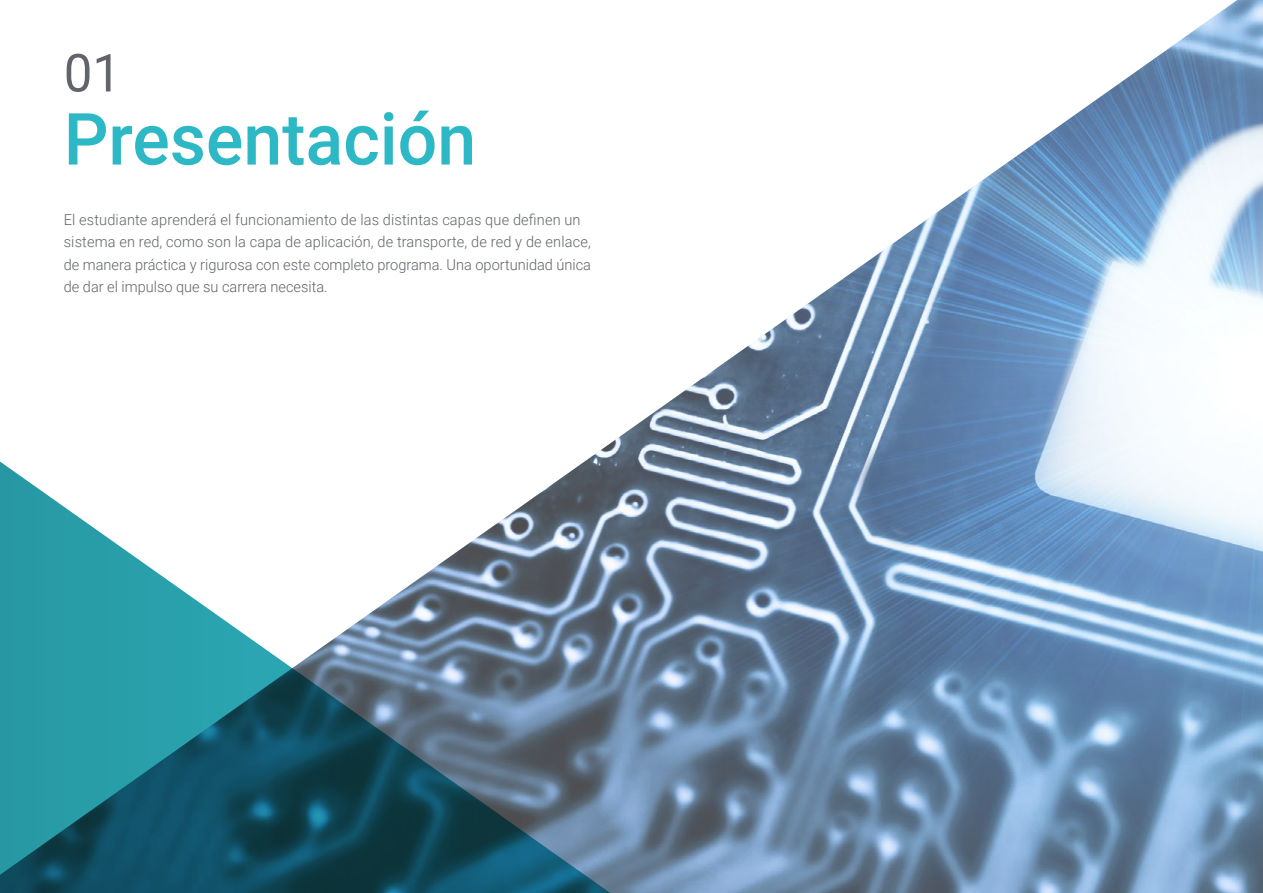
<style>
.page{position:relative;width:1263px;height:893px;background:#fff}
.page>*{position:absolute;margin:0;border:0;box-sizing:border-box;transform-origin:0 0}
.t1{font:500 72px "Roboto";color:#2db8c5}
.t2{font:52.5px "Roboto";color:#61646a}
.t3{font:300 15px/22.5px "Roboto";letter-spacing:.01em;color:#61646a}
</style>
<div class="page">
<img style="left:606px;top:0;width:657px;height:893px">
<svg style="left:0;top:446px;width:640px;height:447px"></svg>
<h2 class="t2" style="left:64px;top:36px;width:59px">01</h2>
<h1 class="t1" style="left:64px;top:89px;width:414px">Presentación</h1>
<p class="t3" style="left:64px;top:208px;width:529px">El estudiante aprenderá el funcionamiento de las distintas capas que definen un sistema en red, como son la capa de aplicación, de transporte, de red y de enlace, de manera práctica y rigurosa con este completo programa. Una oportunidad única de dar el impulso que su carrera necesita.</p>
</div>
